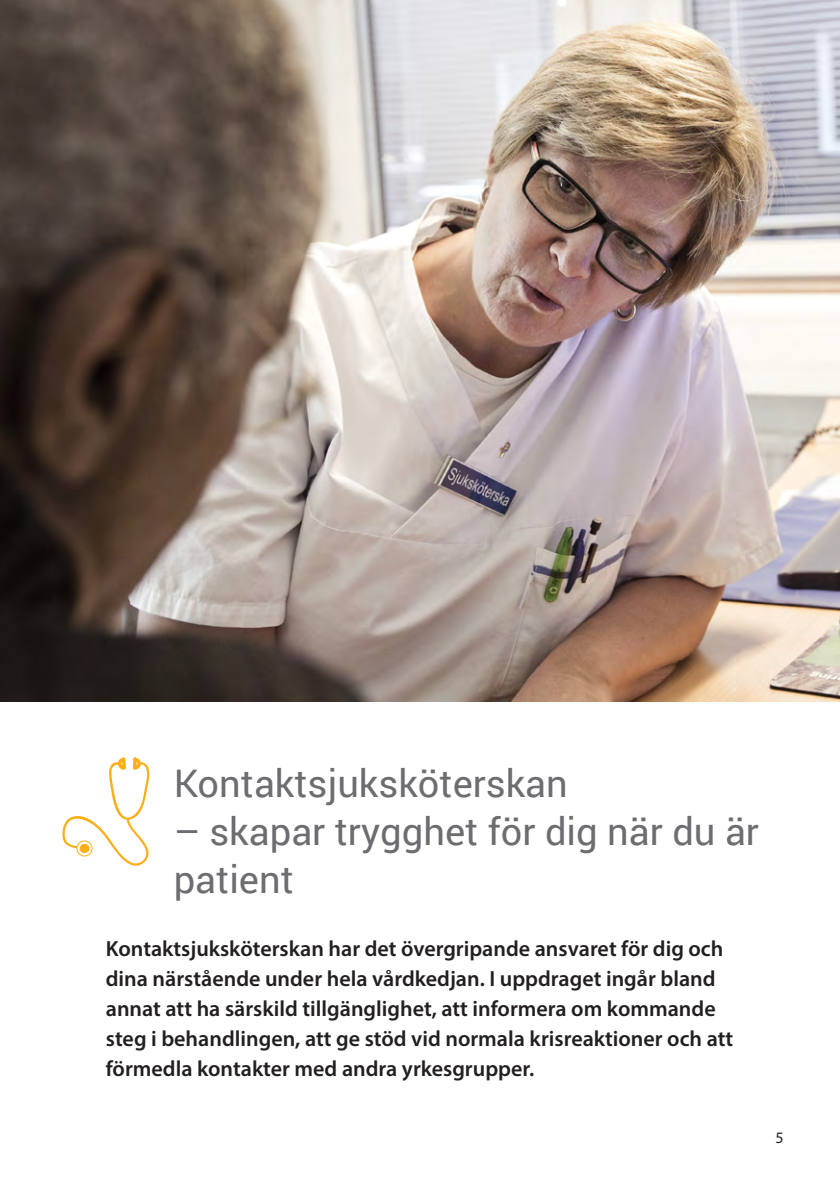
<style>
.page{position:relative;width:840px;height:1191px;background:#fff}
.page>*{position:absolute;margin:0;border:0;box-sizing:border-box;transform-origin:0 0}
.t1{font:38px/48px "Roboto";color:#6c6d70}
.t2{font:600 22px/30px "Myriad Pro";color:#231f20}
.t3{font:16px "Myriad Pro";color:#231f20}
</style>
<div class="page">
<img style="left:0;top:0;width:839px;height:701px">
<svg style="left:62px;top:757px;width:87px;height:108px"></svg>
<div style="left:79px;top:843px;width:11px;height:10px;background:#faaf18;border-radius:50%"></div>
<div style="left:79px;top:843px;width:11px;height:11px;border:1px solid #fff;border-radius:50%"></div>
<h1 class="t1" style="left:173px;top:758px;width:395px">Kontaktsjuksköterskan</h1>
<h1 class="t1" style="left:173px;top:806px;width:586px">– skapar trygghet för dig när du är patient</h1>
<p class="t2" style="left:106px;top:933px;width:628px">Kontaktsjuksköterskan har det övergripande ansvaret för dig och dina närstående under hela vårdkedjan. I uppdraget ingår bland annat att ha särskild tillgänglighet, att informera om kommande steg i behandlingen, att ge stöd vid normala krisreaktioner och att förmedla kontakter med andra yrkesgrupper.</p>
<p class="t3" style="left:775px;top:1128px;width:10px">5</p>
</div>
